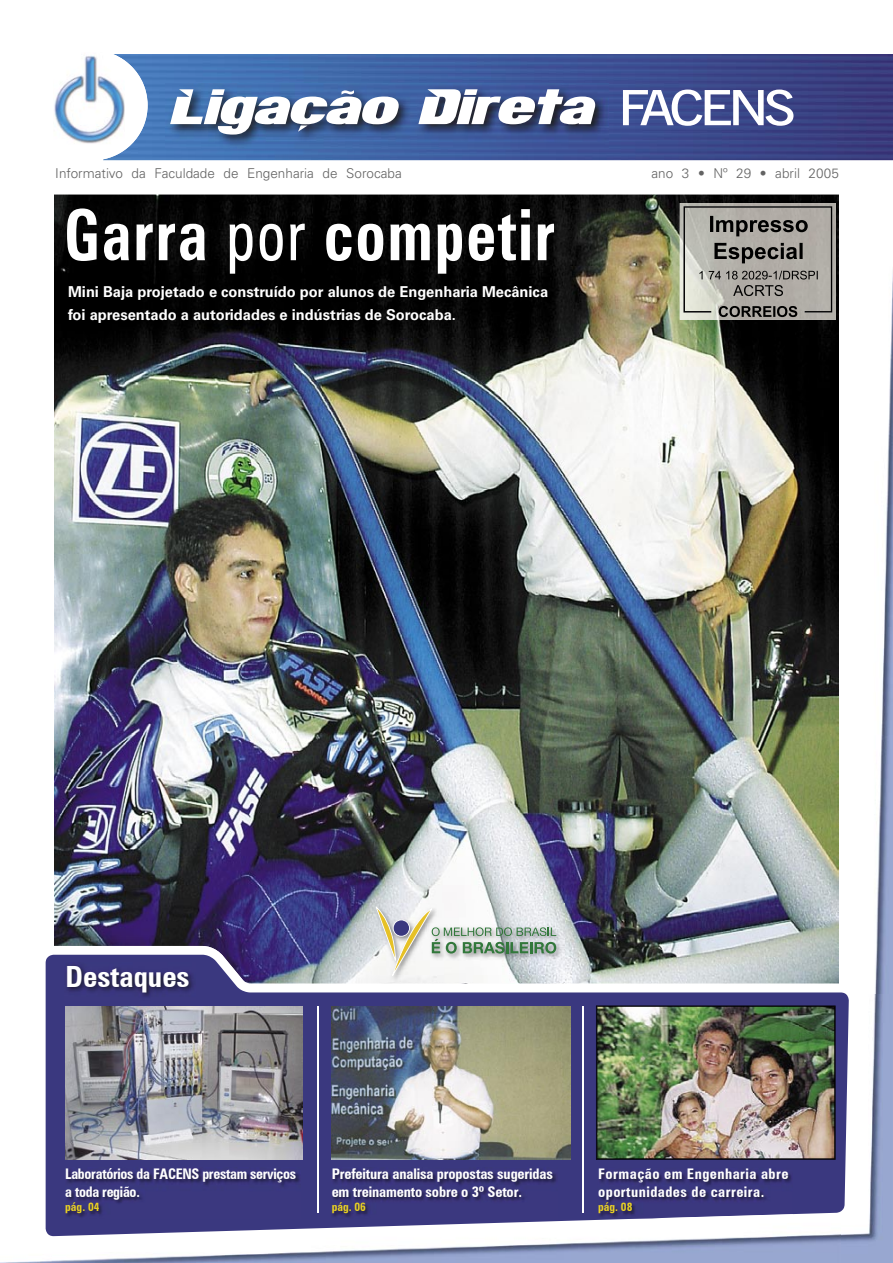
<style>
.page{position:relative;width:893px;height:1263px;background:#fff}
.page>*{position:absolute;margin:0;border:0;box-sizing:border-box;transform-origin:0 0}
.t1{font:700 condensed 70.95px "Zurich BT";letter-spacing:.03em;color:#fff;scale:.86 1}
.t2{font:700 condensed 29.25px "Zurich BT";color:#fff}
.t3{font:700 15px/22.5px "Univers";color:#fff}
.t4{font:700 condensed 14.55px/17.5px "Zurich BT";letter-spacing:-.01em;color:#fff}
.t5{font:700 condensed 14.55px/17.5px "Zurich BT";letter-spacing:.03em;color:#fff}
.t6{font:300 13.5px "Univers";color:#636363}
.t7{font:700 condensed 11.7px "Zurich BT";color:#ebd223}
.s1{font-weight:400}
</style>
<div class="page">
<img style="left:105px;top:194px;width:734px;height:1px">
<img style="left:874px;top:272px;width:19px;height:723px">
<img style="left:841px;top:995px;width:52px;height:268px">
<img style="left:52px;top:1245px;width:789px;height:18px">
<img style="left:54px;top:195px;width:785px;height:751px">
<img style="left:680px;top:203px;width:156px;height:117px">
<img style="left:103px;top:54px;width:790px;height:106px">
<div style="left:37px;top:50px;width:111px;height:110px;background:#fff;border-radius:50%"></div>
<img style="left:54px;top:54px;width:71px;height:90px">
<img style="left:165px;top:84px;width:444px;height:65px">
<svg style="left:170px;top:89px;width:425px;height:46px"></svg>
<svg style="left:623px;top:90px;width:170px;height:36px"></svg>
<img style="left:683px;top:206px;width:149px;height:107px">
<img style="left:710px;top:216px;width:98px;height:20px">
<img style="left:714px;top:243px;width:89px;height:20px">
<img style="left:699px;top:271px;width:119px;height:9px">
<img style="left:733px;top:285px;width:50px;height:11px">
<img style="left:719px;top:306px;width:78px;height:11px">
<img style="left:373px;top:903px;width:191px;height:43px">
<svg style="left:376px;top:906px;width:180px;height:40px"></svg>
<svg style="left:45px;top:946px;width:812px;height:299px"></svg>
<img style="left:65px;top:963px;width:131px;height:37px">
<hr style="left:317px;top:1006px;width:1px;height:207px;background:#fff">
<hr style="left:582px;top:1006px;width:2px;height:207px;background:#fff">
<img style="left:331px;top:1168px;width:226px;height:50px">
<img style="left:65px;top:1168px;width:235px;height:50px">
<img style="left:598px;top:1168px;width:195px;height:50px">
<img style="left:652px;top:1214px;width:141px;height:4px">
<svg style="left:596px;top:1005px;width:240px;height:155px"></svg>
<img style="left:597px;top:1006px;width:238px;height:153px">
<img style="left:65px;top:1006px;width:237px;height:153px">
<img style="left:332px;top:1006px;width:238px;height:153px">
<p class="t6" style="left:55px;top:165px;width:348px">Informativo da Faculdade de Engenharia de Sorocaba</p>
<p class="t6" style="left:652px;top:165px;width:189px">ano 3 • Nº 29 • abril 2005</p>
<h1 class="t1" style="left:64px;top:192px;width:573px">Garra <span class="s1">por</span> competir</h1>
<p class="t3" style="left:68px;top:281px;width:482px">Mini Baja projetado e construído por alunos de Engenharia Mecânica foi apresentado a autoridades e indústrias de Sorocaba.</p>
<h2 class="t2" style="left:65px;top:959px;width:126px">Destaques</h2>
<p class="t4" style="left:65px;top:1165px;width:232px">Laboratórios da FACENS prestam serviços a toda região.</p>
<p class="t7" style="left:65px;top:1199px;width:36px">pág. 04</p>
<p class="t4" style="left:332px;top:1165px;width:223px">Prefeitura analisa propostas sugeridas em treinamento sobre o 3º Setor.</p>
<p class="t7" style="left:332px;top:1199px;width:36px">pág. 06</p>
<p class="t5" style="left:598px;top:1165px;width:192px">Formação em Engenharia abre oportunidades de carreira.</p>
<p class="t7" style="left:598px;top:1199px;width:36px">pág. 08</p>
</div>
